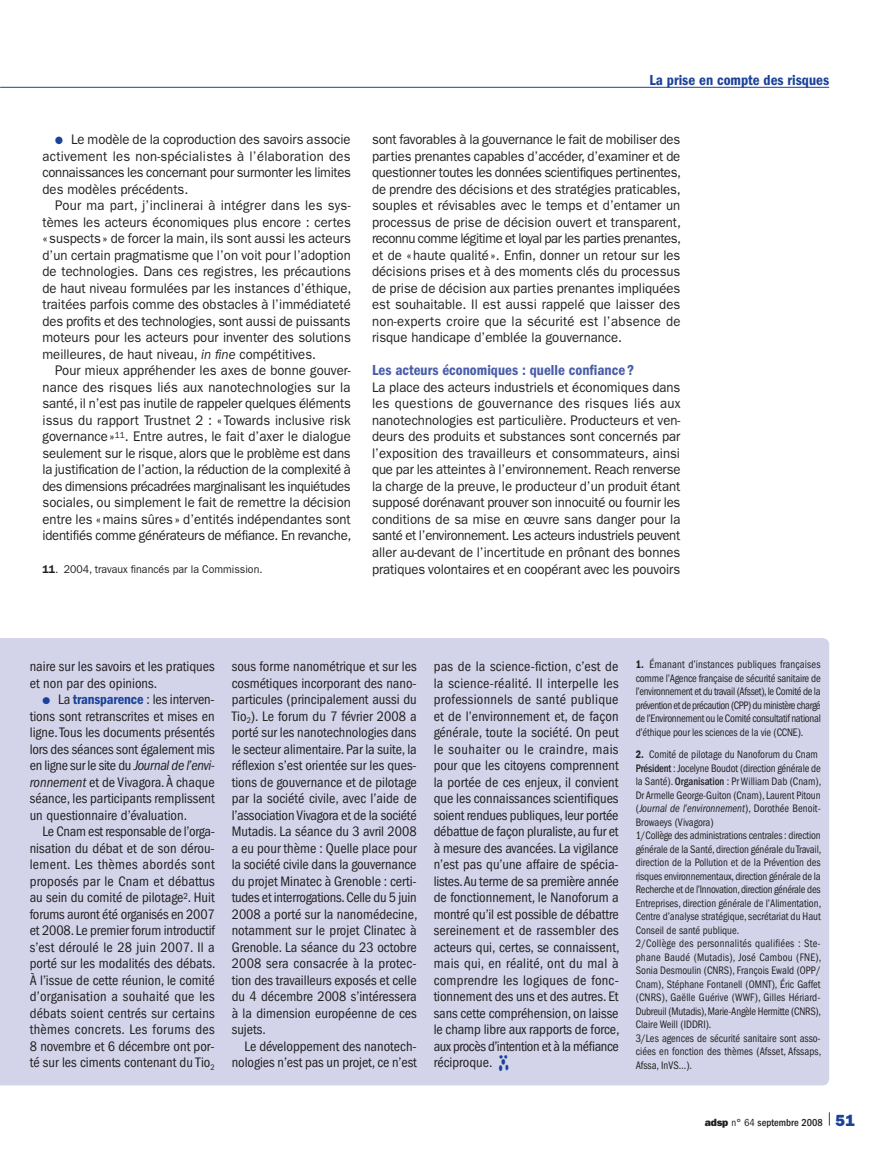
<style>
.page{position:relative;width:893px;height:1149px;background:#fff}
.page>*{position:absolute;margin:0;border:0;box-sizing:border-box;transform-origin:0 0}
.t1{font:15px "ITC Franklin Gothic Std Dm Cd";color:#495da8}
.t2{font:15px "ITC Franklin Gothic Std Dm Cd";color:#1b4299}
.t3{font:condensed 14.25px/16.5px "ITC Franklin Gothic Std";color:#231f20;text-align:justify}
.t4{font:13.95px/16.5px "ITC Franklin Gothic Std";color:#231f20;text-align:justify;scale:.94 1}
.t5{font:condensed 11.25px/13.5px "ITC Franklin Gothic Std";color:#231f20;text-align:justify;scale:.94 1}
.t6{font:11.25px "ITC Franklin Gothic Std";color:#231f20;scale:.94 1}
.t7{font:500 condensed 10.5px "ITC Franklin Gothic Std";color:#231f20}
.s1{color:#1b4299}
.s2{font-style:italic}
.s3{font-weight:600}
.s4{font-family:"ITC Franklin Gothic Std Dm Cd";font-stretch:normal;color:#1b4299}
.s5{font-family:"Ph Fpictos";font-weight:600;font-stretch:normal;font-size:15px;color:#1b4299}
.s6{font-family:"ITC Franklin Gothic Std Dm Cd";font-stretch:normal}
.s7{font-weight:500}
.s8{font-family:"ITC Franklin Gothic Std Hvy";font-weight:400;font-stretch:normal}
.s9{font-weight:400}
.s10{font-family:"ITC Franklin Gothic Std Hvy";font-weight:400;font-stretch:normal;font-size:16.2px;color:#1b4299}
</style>
<div class="page">
<hr style="left:0;top:87px;width:829px;height:1px;background:#1b4299">
<svg style="left:829px;top:1112px;width:1px;height:13px"></svg>
<div style="left:0;top:638px;width:829px;height:447px;background:#d3d4ea"></div>
<p class="t4" style="left:43px;top:131px;width:330px;text-indent:13px"><span class="s1">●</span> Le modèle de la coproduction des savoirs associe activement les non-spécialistes à l’élaboration des connaissances les concernant pour surmonter les limites des modèles précédents.</p>
<p class="t4" style="left:43px;top:197px;width:330px;text-indent:13px">Pour ma part, j’inclinerai à intégrer dans les sys&shy;tèmes les acteurs économiques plus encore : certes «suspects» de forcer la main, ils sont aussi les acteurs d’un certain pragmatisme que l’on voit pour l’adoption de technologies. Dans ces registres, les précautions de haut niveau formulées par les instances d’éthique, traitées parfois comme des obstacles à l’immédiateté des profits et des technologies, sont aussi de puissants moteurs pour les acteurs pour inventer des solutions meilleures, de haut niveau, <span class="s2">in fine</span> compétitives.</p>
<p class="t4" style="left:43px;top:362px;width:330px;text-indent:13px">Pour mieux appréhender les axes de bonne gouver&shy;nance des risques liés aux nanotechnologies sur la santé, il n’est pas inutile de rappeler quelques éléments issus du rapport Trustnet 2 : « Towards inclusive risk governance»<sup>11</sup>. Entre autres, le fait d’axer le dialogue seulement sur le risque, alors que le problème est dans la justification de l’action, la réduction de la complexité à des dimensions précadrées marginalisant les inquiétudes sociales, ou simplement le fait de remettre la décision entre les «mains sûres» d’entités indépendantes sont identifiés comme générateurs de méfiance. En revanche,</p>
<p class="t6" style="left:43px;top:563px;width:236px"><span class="s3">11</span>. 2004, travaux financés par la Commission.</p>
<p class="t2" style="left:650px;top:71px;width:181px">La prise en compte des risques</p>
<p class="t4" style="left:372px;top:131px;width:330px">sont favorables à la gouvernance le fait de mobiliser des parties prenantes capables d’accéder, d’examiner et de questionner toutes les données scientifiques pertinentes, de prendre des décisions et des stratégies praticables, souples et révisables avec le temps et d’entamer un processus de prise de décision ouvert et transparent, reconnu comme légitime et loyal par les parties prenantes, et de «haute qualité». Enfin, donner un retour sur les décisions prises et à des moments clés du processus de prise de décision aux parties prenantes impliquées est souhaitable. Il est aussi rappelé que laisser des non-experts croire que la sécurité est l’absence de risque handicape d’emblée la gouvernance.</p>
<p class="t1" style="left:372px;top:361px;width:264px">Les acteurs économiques : quelle confiance ?</p>
<p class="t4" style="left:372px;top:379px;width:330px">La place des acteurs industriels et économiques dans les questions de gouvernance des risques liés aux nanotechnologies est particulière. Producteurs et ven&shy;deurs des produits et substances sont concernés par l’exposition des travailleurs et consommateurs, ainsi que par les atteintes à l’environnement. Reach renverse la charge de la preuve, le producteur d’un produit étant supposé dorénavant prouver son innocuité ou fournir les conditions de sa mise en œuvre sans danger pour la santé et l’environnement. Les acteurs industriels peuvent aller au-devant de l’incertitude en prônant des bonnes pratiques volontaires et en coopérant avec les pouvoirs</p>
<p class="t3" style="left:30px;top:658px;width:186px">naire sur les savoirs et les pratiques et non par des opinions.</p>
<p class="t3" style="left:30px;top:691px;width:187px;text-indent:13px"><span class="s1">●</span> La <span class="s4">transparence</span> : les interven&shy;tions sont retranscrites et mises en ligne. Tous les documents présentés lors des séances sont également mis en ligne sur le site du <span class="s2">Journal de l’envi&shy;ronnement</span> et de Vivagora. À chaque séance, les participants remplissent un questionnaire d’évaluation.</p>
<p class="t3" style="left:30px;top:823px;width:187px;text-indent:13px">Le Cnam est responsable de l’orga&shy;nisation du débat et de son dérou&shy;lement. Les thèmes abordés sont proposés par le Cnam et débattus au sein du comité de pilotage<sup>2</sup>. Huit forums auront été organisés en 2007 et 2008. Le premier forum introductif s’est déroulé le 28 juin 2007. Il a porté sur les modalités des débats.<br>À l’issue de cette réunion, le comité d’organisation a souhaité que les débats soient centrés sur certains thèmes concrets. Les forums des 8 novembre et 6 décembre ont por&shy;té sur les ciments contenant du Tio<sub>2</sub></p>
<p class="t3" style="left:232px;top:658px;width:187px">sous forme nanométrique et sur les cosmétiques incorporant des nano&shy;particules (principalement aussi du Tio<sub>2</sub>). Le forum du 7 février 2008 a porté sur les nanotechnologies dans le secteur alimentaire. Par la suite, la réflexion s’est orientée sur les ques&shy;tions de gouvernance et de pilotage par la société civile, avec l’aide de l’association Vivagora et de la société Mutadis. La séance du 3 avril 2008 a eu pour thème : Quelle place pour la société civile dans la gouvernance du projet Minatec à Grenoble : certi&shy;tudes et interrogations. Celle du 5 juin 2008 a porté sur la nanomédecine, notamment sur le projet Clinatec à Grenoble. La séance du 23 octobre 2008 sera consacrée à la protec&shy;tion des travailleurs exposés et celle du 4 décembre 2008 s’intéressera à la dimension européenne de ces sujets.</p>
<p class="t3" style="left:232px;top:1037px;width:187px;text-align:right">Le développement des nanotech&shy;nologies n’est pas un projet, ce n’est</p>
<p class="t3" style="left:434px;top:658px;width:187px;text-align:left">pas de la science-fiction, c’est de la science-réalité. Il interpelle les professionnels de santé publique et de l’environnement et, de façon générale, toute la société. On peut le souhaiter ou le craindre, mais pour que les citoyens comprennent la portée de ces enjeux, il convient que les connaissances scientifiques soient rendues publiques, leur portée débattue de façon pluraliste, au fur et à mesure des avancées. La vigilance n’est pas qu’une affaire de spécia&shy;listes. Au terme de sa première année de fonctionnement, le Nanoforum a montré qu’il est possible de débattre sereinement et de rassembler des acteurs qui, certes, se connaissent, mais qui, en réalité, ont du mal à comprendre les logiques de fonc&shy;tionnement des uns et des autres. Et sans cette compréhension, on laisse le champ libre aux rapports de force, aux procès d’intention et à la méfiance réciproque. <span class="s5">Z</span></p>
<p class="t5" style="left:636px;top:657px;width:198px"><span class="s6">1.</span> Émanant d’instances publiques françaises comme l’Agence française de sécurité sanitaire de l’environnement et du travail (Afsset), le Comité de la prévention et de précaution (CPP) du ministère chargé de l’Environnement ou le Comité consultatif national d’éthique pour les sciences de la vie (CCNE).</p>
<p class="t5" style="left:636px;top:747px;width:199px;text-align:left"><span class="s6">2.</span> Comité de pilotage du Nanoforum du Cnam <span class="s7">Président</span> : Jocelyne Boudot (direction générale de la Santé). <span class="s7">Organisation</span> : Pr William Dab (Cnam), Dr Armelle George-Guiton (Cnam), Laurent Pitoun (<span class="s2">Journal de l’environnement</span>), Dorothée Benoit-Browaeys (Vivagora)<br>1/Collège des administrations centrales : direction générale de la Santé, direction générale du Travail, direction de la Pollution et de la Prévention des risques environnementaux, direction générale de la Recherche et de l’Innovation, direction générale des Entreprises, direction générale de l’Alimentation, Centre d’analyse stratégique, secrétariat du Haut Conseil de santé publique.<br>2/Collège des personnalités qualifiées : Ste&shy;phane Baudé (Mutadis), José Cambou (FNE), Sonia Desmoulin (CNRS), François Ewald (OPP/ Cnam), Stéphane Fontanell (OMNT), Éric Gaffet (CNRS), Gaëlle Guérive (WWF), Gilles Hériard-Dubreuil (Mutadis), Marie-Angèle Hermitte (CNRS), Claire Weill (IDDRI).<br>3/Les agences de sécurité sanitaire sont asso&shy;ciées en fonction des thèmes (Afsset, Afssaps, Afssa, InVS…).</p>
<p class="t7" style="left:705px;top:1115px;width:152px"><span class="s8">adsp</span> <span class="s9">n° 64</span> septembre 2008 <span class="s10">51</span></p>
</div>
